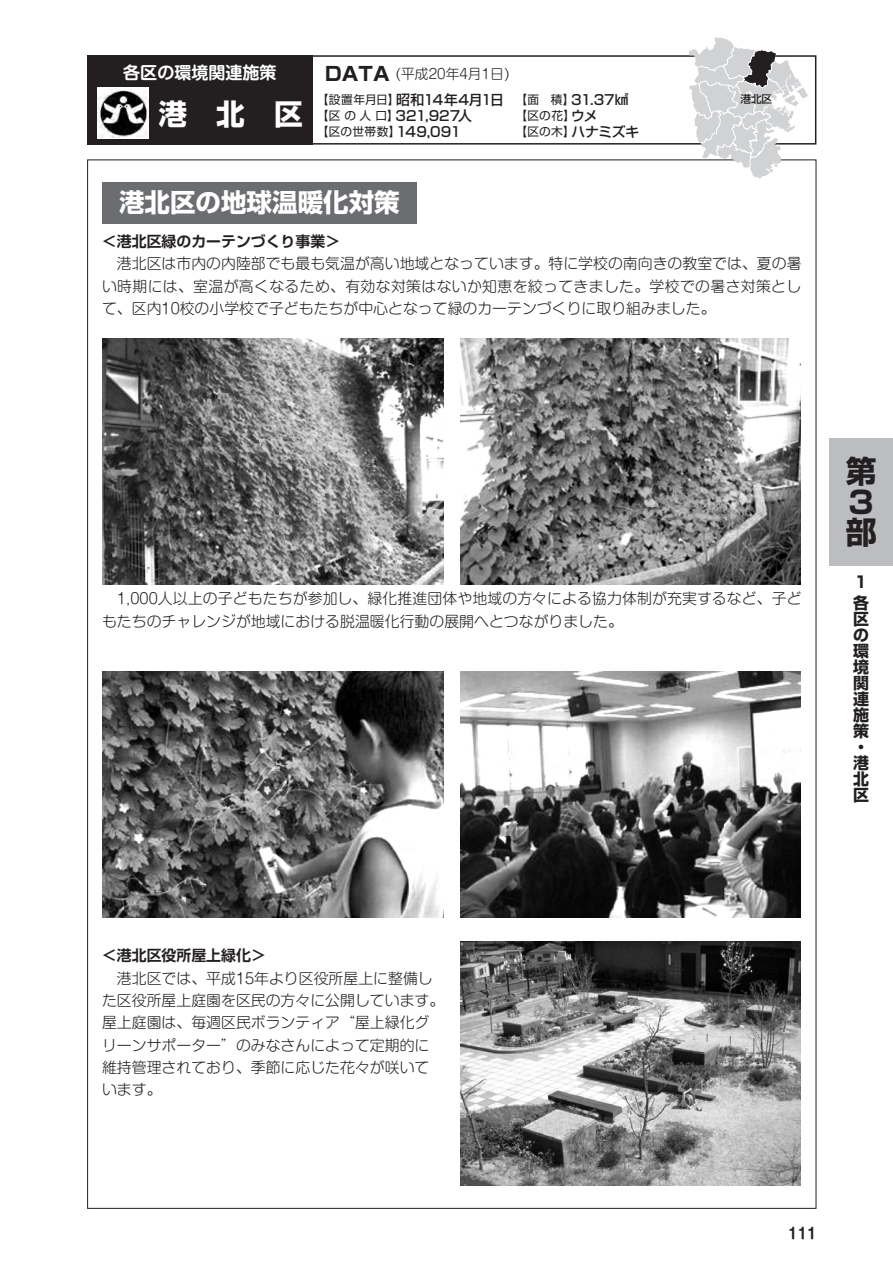
<style>
.page{position:relative;width:893px;height:1263px;background:#fff}
.page>*{position:absolute;margin:0;border:0;box-sizing:border-box;transform-origin:0 0}
.t1{font:700 30.9px/30.9px "Shin Go Pro";color:#231f20;text-align:justify}
.t2{font:700 28.65px "Shin Go Pro";color:#fff}
.t3{font:700 25.5px "Shin Go Pro";color:#fff}
.t4{font:700 16.95px "Shin M Go Pro De";color:#fff}
.t5{font:700 15.9px/15.9px "Shin Go Pro";color:#231f20;text-align:justify}
.t6{font:300 14.85px/22.4px "Shin M Go Pro";color:#231f20}
.t7{font:700 14.85px "Shin Go Pro De";color:#231f20}
.t8{font:700 14.85px "Shin M Go Pro De";color:#231f20}
.t9{font:500 13.8px/15.9px "Shin Go Pro";letter-spacing:-.01em;color:#231f20}
.t10{font:300 13.8px "Shin M Go Pro";color:#231f20}
.t11{font:11.7px/15.9px "Shin Go Pro";letter-spacing:.02em;color:#231f20}
.t12{font:500 10.65px "Shin Go Pro";color:#231f20}
.s1{font-family:"Shin Go Pro";font-weight:700;font-size:19.2px}
.s2{font-weight:400;font-size:11.7px}
.s3{font-weight:500;font-size:13.8px}
</style>
<div class="page">
<div style="left:829px;top:438px;width:64px;height:128px;background:#bcbdc0"></div>
<div style="left:87px;top:55px;width:729px;height:90px;border:2px solid #231f20"></div>
<div style="left:87px;top:55px;width:226px;height:90px;background:#231f20"></div>
<div style="left:98px;top:87px;width:51px;height:51px;background:#fff"></div>
<img style="left:98px;top:89px;width:51px;height:49px">
<div style="left:102px;top:182px;width:315px;height:41px;background:#6c6d70"></div>
<img style="left:103px;top:338px;width:341px;height:246px">
<img style="left:460px;top:338px;width:341px;height:246px">
<img style="left:103px;top:671px;width:341px;height:247px">
<img style="left:460px;top:671px;width:341px;height:247px">
<img style="left:460px;top:941px;width:341px;height:245px">
<svg style="left:689px;top:37px;width:119px;height:142px"></svg>
<p class="t4" style="left:123px;top:59px;width:155px">各区の環境関連施策</p>
<h2 class="t2" style="left:158px;top:91px;width:146px">港北区</h2>
<p class="t10" style="left:325px;top:62px;width:186px"><span class="s1">DATA</span> (平成20年4月1日)</p>
<p class="t9" style="left:317px;top:90px;width:189px"><span class="s2">【設置年月日】</span>昭和14年4月1日<span class="s2">【区の人口】</span>321,927人</p>
<p class="t11" style="left:317px;top:122px;width:146px">【区の世帯数】<span class="s3">149,091</span></p>
<p class="t9" style="left:516px;top:90px;width:115px"><span class="s2">【面　積】</span>31.37㎢</p>
<p class="t11" style="left:516px;top:106px;width:125px">【区の花】<span class="s3">ウメ<br></span>【区の木】<span class="s3">ハナミズキ</span></p>
<h3 class="t3" style="left:119px;top:182px;width:282px">港北区の地球温暖化対策</h3>
<p class="t12" style="left:740px;top:90px;width:33px">港北区</p>
<p class="t7" style="left:102px;top:229px;width:240px">＜港北区緑のカーテンづくり事業＞</p>
<p class="t6" style="left:102px;top:251px;width:701px;text-align:justify">　港北区は市内の内陸部でも最も気温が高い地域となっています。特に学校の南向きの教室では、夏の暑い時期には、室温が高くなるため、有効な対策はないか知恵を絞ってきました。学校での暑さ対策として、区内10校の小学校で子どもたちが中心となって緑のカーテンづくりに取り組みました。</p>
<p class="t6" style="left:102px;top:586px;width:701px">　1,000人以上の子どもたちが参加し、緑化推進団体や地域の方々による協力体制が充実するなど、子どもたちのチャレンジが地域における脱温暖化行動の展開へとつながりました。</p>
<h1 class="t1" style="left:846px;top:452px;width:32px">第3部</h1>
<p class="t5" style="left:853px;top:570px;width:17px;line-height:21.3px">1各</p>
<p class="t5" style="left:853px;top:610px;width:17px">区の環境関連施策・</p>
<p class="t5" style="left:853px;top:753px;width:17px">港北区</p>
<p class="t7" style="left:102px;top:943px;width:165px">＜港北区役所屋上緑化＞</p>
<p class="t6" style="left:102px;top:965px;width:344px">　港北区では、平成15年より区役所屋上に整備した区役所屋上庭園を区民の方々に公開しています。屋上庭園は、毎週区民ボランティア“屋上緑化グリーンサポーター”のみなさんによって定期的に維持管理されており、季節に応じた花々が咲いています。</p>
<p class="t8" style="left:788px;top:1221px;width:30px">111</p>
</div>
